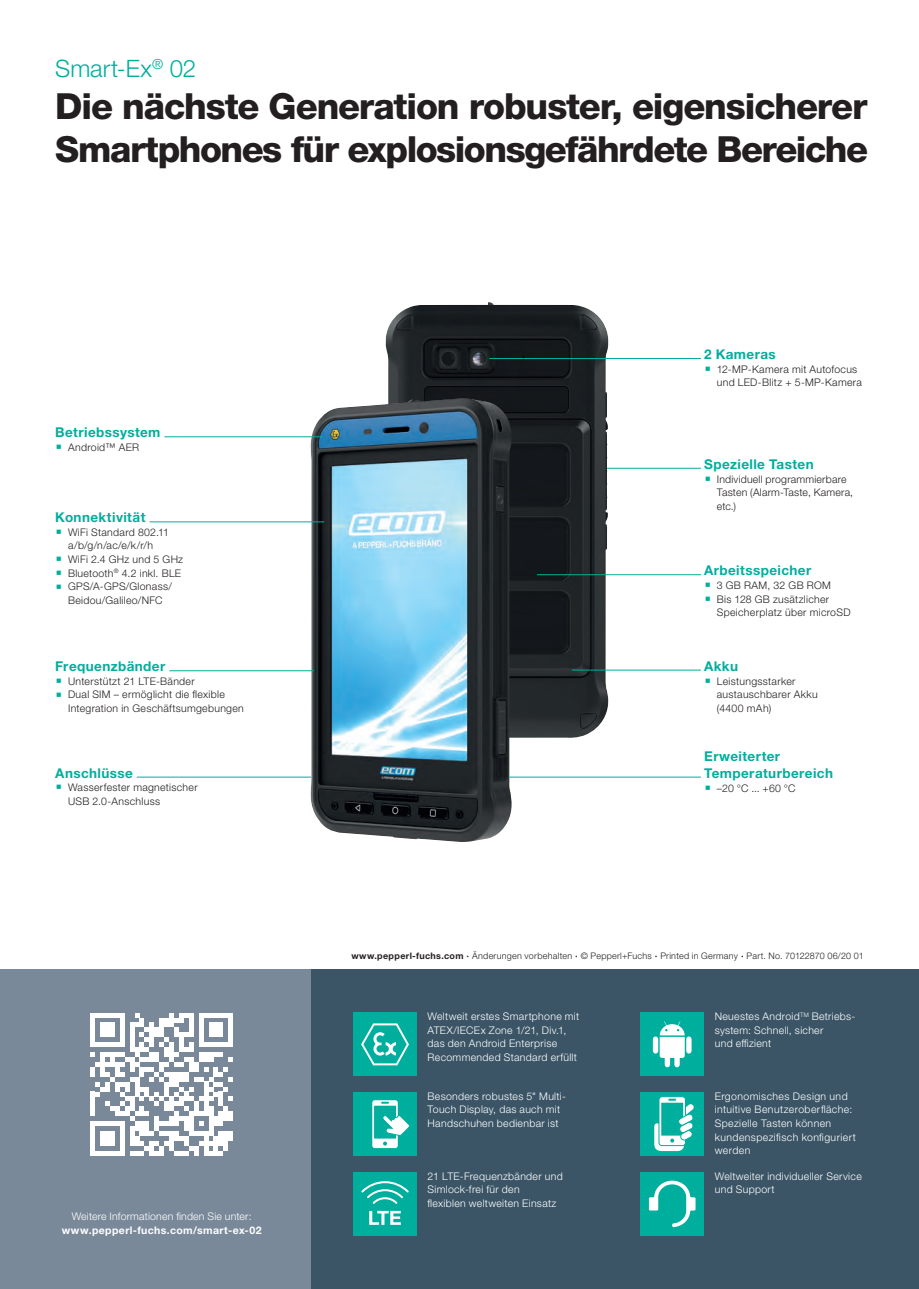
<style>
.page{position:relative;width:919px;height:1289px;background:#fff}
.page>*{position:absolute;margin:0;border:0;box-sizing:border-box;transform-origin:0 0}
.t1{font:800 36px/42.5px "Helvetica Neue LT Pro";letter-spacing:-.035em;color:#231f20}
.t2{font:300 24px "Helvetica Neue LTW1 G";color:#00ae9d}
.t3{font:700 13.5px/17px "Helvetica Neue LTW1 G";letter-spacing:.03em;color:#00ae9d}
.t4{font:300 10.5px/13.6px "Helvetica Neue LTW1 G";letter-spacing:.03em;color:#fff}
.t5{font:300 10.5px/13.6px "Helvetica Neue LTW1 G";letter-spacing:.03em;color:#231f20}
.t6{font:700 10.5px "Helvetica Neue LTW1 G";letter-spacing:.04em;color:#fff}
.t7{font:300 9px "Helvetica Neue LTW1 G";letter-spacing:.03em;color:#231f20}
.s1{font-weight:700}
.s2{font-weight:400;font-size:12px}
</style>
<div class="page">
<div style="left:310px;top:969px;width:608px;height:319px;background:#3b5566"></div>
<div style="left:0;top:969px;width:310px;height:319px;background:#798999"></div>
<svg style="left:90px;top:1013px;width:143px;height:142px"></svg>
<div style="left:228px;top:1111px;width:5px;height:10px;background:#fff"></div>
<div style="left:228px;top:1130px;width:5px;height:10px;background:#fff"></div>
<img style="left:385px;top:302px;width:225px;height:436px">
<img style="left:310px;top:398px;width:203px;height:444px">
<div style="left:353px;top:1012px;width:64px;height:64px;background:#00ae9d"></div>
<svg style="left:361px;top:1023px;width:48px;height:42px"></svg>
<div style="left:640px;top:1012px;width:64px;height:64px;background:#00ae9d"></div>
<svg style="left:659px;top:1021px;width:25px;height:46px"></svg>
<div style="left:652px;top:1036px;width:6px;height:17px;background:#fff;border-radius:3px"></div>
<div style="left:686px;top:1036px;width:5px;height:17px;background:#fff;border-radius:3px"></div>
<div style="left:353px;top:1092px;width:64px;height:63px;background:#00ae9d"></div>
<div style="left:372px;top:1100px;width:26px;height:48px;background:#fff;border-radius:2px"></div>
<svg style="left:382px;top:1101px;width:6px;height:2px"></svg>
<svg style="left:383px;top:1141px;width:4px;height:4px"></svg>
<div style="left:374px;top:1105px;width:22px;height:33px;background:#00ae9d"></div>
<svg style="left:383px;top:1115px;width:27px;height:20px"></svg>
<div style="left:640px;top:1092px;width:64px;height:63px;background:#00ae9d"></div>
<svg style="left:654px;top:1096px;width:40px;height:54px"></svg>
<div style="left:353px;top:1171px;width:64px;height:64px;background:#00ae9d"></div>
<svg style="left:361px;top:1181px;width:48px;height:43px"></svg>
<div style="left:640px;top:1171px;width:64px;height:64px;background:#00ae9d"></div>
<svg style="left:649px;top:1180px;width:46px;height:47px"></svg>
<hr style="left:164px;top:436px;width:159px;height:1px;background:#00ae9d">
<hr style="left:489px;top:358px;width:212px;height:1px;background:#00ae9d">
<hr style="left:607px;top:468px;width:94px;height:1px;background:#00ae9d">
<hr style="left:509px;top:776px;width:192px;height:1px;background:#00ae9d">
<hr style="left:537px;top:574px;width:164px;height:1px;background:#00ae9d">
<hr style="left:571px;top:669px;width:130px;height:1px;background:#00ae9d">
<hr style="left:149px;top:521px;width:175px;height:1px;background:#00ae9d">
<hr style="left:169px;top:670px;width:145px;height:1px;background:#00ae9d">
<hr style="left:137px;top:776px;width:174px;height:1px;background:#00ae9d">
<h2 class="t2" style="left:55px;top:53px;width:142px">Smart-Ex<sup>®</sup> 02</h2>
<h1 class="t1" style="left:55px;top:85px;width:814px">Die nächste Generation robuster, eigensicherer<br>Smartphones für explosionsgefährdete Bereiche</h1>
<p class="t3" style="left:55px;top:424px;width:107px">Betriebssystem</p>
<p class="t5" style="left:68px;top:440px;width:73px">Android™ AER</p>
<p class="t3" style="left:55px;top:509px;width:92px">Konnektivität</p>
<p class="t5" style="left:68px;top:525px;width:117px">WiFi Standard 802.11 a/b/g/n/ac/e/k/r/h<br>WiFi 2.4 GHz und 5 GHz<br>Bluetooth<sup>®</sup> 4.2 inkl. BLE<br>GPS/A-GPS/Glonass/<br>Beidou/Galileo/NFC</p>
<p class="t3" style="left:55px;top:657px;width:112px">Frequenzbänder</p>
<p class="t5" style="left:68px;top:674px;width:177px">Unterstützt 21 LTE-Bänder<br>Dual SIM – ermöglicht die flexible<br>Integration in Geschäftsumgebungen</p>
<p class="t3" style="left:55px;top:764px;width:79px">Anschlüsse</p>
<p class="t5" style="left:68px;top:780px;width:131px">Wasserfester magnetischer<br>USB 2.0-Anschluss</p>
<p class="t4" style="left:72px;top:1209px;width:181px">Weitere Informationen finden Sie unter:</p>
<p class="t6" style="left:62px;top:1223px;width:201px">www.pepperl-fuchs.com/smart-ex-02</p>
<p class="t3" style="left:704px;top:345px;width:73px">2 Kameras</p>
<p class="t5" style="left:716px;top:362px;width:146px">12-MP-Kamera mit Autofocus und LED-Blitz + 5-MP-Kamera</p>
<p class="t3" style="left:704px;top:455px;width:111px">Spezielle Tasten</p>
<p class="t5" style="left:716px;top:472px;width:138px">Individuell programmierbare<br>Tasten (Alarm-Taste, Kamera, etc.)</p>
<p class="t3" style="left:704px;top:562px;width:109px">Arbeitsspeicher</p>
<p class="t5" style="left:716px;top:578px;width:135px">3 GB RAM, 32 GB ROM<br>Bis 128 GB zusätzlicher<br>Speicherplatz über microSD</p>
<p class="t3" style="left:704px;top:657px;width:35px">Akku</p>
<p class="t5" style="left:716px;top:674px;width:102px">Leistungsstarker austauschbarer Akku (4400 mAh)</p>
<p class="t3" style="left:704px;top:747px;width:130px">Erweiterter<br>Temperaturbereich</p>
<p class="t5" style="left:716px;top:781px;width:80px">–20 °C ... +60 °C</p>
<p class="t7" style="left:351px;top:950px;width:513px"><span class="s1">www.pepperl-fuchs.com</span> <span class="s2">·</span> Änderungen vorbehalten <span class="s2">·</span> © Pepperl+Fuchs <span class="s2">·</span> Printed in Germany <span class="s2">·</span> Part. No. 70122870 06/20 01</p>
<p class="t4" style="left:427px;top:1009px;width:153px">Weltweit erstes Smartphone mit<br>ATEX/IECEx Zone 1/21, Div.1, das den Android Enterprise<br>Recommended Standard erfüllt</p>
<p class="t4" style="left:714px;top:1009px;width:141px">Neuestes Android<sup>TM</sup> Betriebs&shy;system: Schnell, sicher<br>und effizient</p>
<p class="t4" style="left:427px;top:1089px;width:140px">Besonders robustes 5" Multi-<br>Touch Display, das auch mit<br>Handschuhen bedienbar ist</p>
<p class="t4" style="left:714px;top:1089px;width:142px">Ergonomisches Design und intuitive Benutzeroberfläche:<br>Spezielle Tasten können kundenspezifisch konfiguriert werden</p>
<p class="t4" style="left:427px;top:1168px;width:137px">21 LTE-Frequenzbänder und<br>Simlock-frei für den<br>flexiblen weltweiten Einsatz</p>
<p class="t4" style="left:714px;top:1168px;width:148px">Weltweiter individueller Service und Support</p>
</div>
